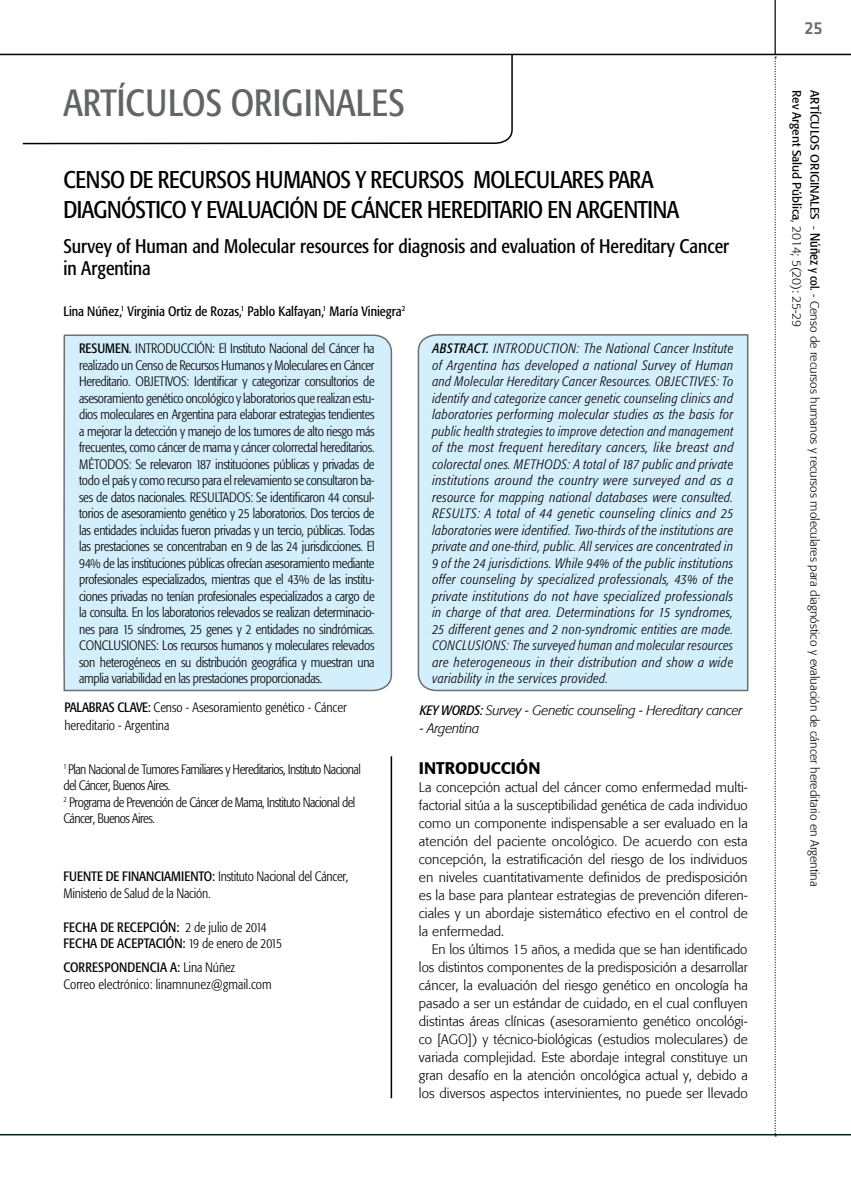
<style>
.page{position:relative;width:851px;height:1191px;background:#fff}
.page>*{position:absolute;margin:0;border:0;box-sizing:border-box;transform-origin:0 0}
.t1{font:condensed 37.5px "Formata";color:#636466}
.t2{font:condensed 24px/30px "Formata";letter-spacing:-.025em;color:#000}
.t3{font:condensed 19.5px/22.5px "Formata";color:#000}
.t4{font:500 18px "Klavika";color:#6d6e71}
.t5{font:500 16.5px "Formata";color:#000}
.t6{font:300 condensed 13.5px/16.5px "Formata";letter-spacing:-.02em;color:#000}
.t7{font:italic 300 condensed 13.5px/16.5px "Formata";letter-spacing:.03em;color:#000;text-align:justify}
.t8{font:300 13.5px/18px "Formata";color:#000;text-align:justify}
.t9{font:condensed 13.5px/16.5px "Formata";color:#000}
.t10{font:300 condensed 13.5px/16.5px "Formata";color:#000}
.t11{font:italic 300 13.5px "Formata";letter-spacing:-.02em;color:#000}
.t12{font:300 12px/18px "Formata";color:#000}
.s1{font-weight:400}
.s2{font-weight:300}
.s3{font-weight:400;font-stretch:condensed}
.s4{font-weight:400;font-stretch:condensed;font-size:13.5px}
</style>
<div class="page">
<hr style="left:0;top:54px;width:850px;height:1px;background:#000">
<hr style="left:0;top:1134px;width:850px;height:1px;background:#061f20">
<hr style="left:774px;top:0;width:1px;height:54px;background:#000">
<svg style="left:774px;top:57px;width:2px;height:1079px"></svg>
<div style="left:63px;top:334px;width:330px;height:358px;background:#d4effc"></div>
<div style="left:417px;top:334px;width:332px;height:358px;background:#d4effc"></div>
<svg style="left:21px;top:53px;width:492px;height:92px"></svg>
<hr style="left:390px;top:756px;width:2px;height:342px;background:#000">
<h1 class="t1" style="left:63px;top:81px;width:186px">ARTíCULos originales</h1>
<h2 class="t2" style="left:63px;top:164px;width:617px">CENSO DE RECURSOS HUMANOS Y RECURSOS MOLECULARES PARA<br>DIAGNÓSTICO Y EVALUACIÓN DE CÁNCER HEREDITARIO EN ARGENTINA</h2>
<h3 class="t3" style="left:63px;top:235px;width:667px">Survey of Human and Molecular resources for diagnosis and evaluation of Hereditary Cancer in Argentina</h3>
<p class="t9" style="left:63px;top:303px;width:343px">Lina Núñez,<sup>1</sup> Virginia Ortiz de Rozas,<sup>1</sup> Pablo Kalfayan,<sup>1</sup> María Viniegra<sup>2</sup></p>
<p class="t6" style="left:79px;top:340px;width:297px;text-align:justify"><span class="s1">RESUMEN.</span> INTRODUCCIÓN: El Instituto Nacional del Cáncer ha realizado un Censo de Recursos Humanos y Moleculares en Cáncer Hereditario. OBJETIVOS: Identificar y categorizar consultorios de asesoramiento genético oncológico y laboratorios que realizan estu&shy;dios moleculares en Argentina para elaborar estrategias tendientes a mejorar la detección y manejo de los tumores de alto riesgo más frecuentes, como cáncer de mama y cáncer colorrectal hereditarios.<br>MÉTODOS: Se relevaron 187 instituciones públicas y privadas de todo el país y como recurso para el relevamiento se consultaron ba&shy;ses de datos nacionales. RESULTADOS: Se identificaron 44 consul&shy;torios de asesoramiento genético y 25 laboratorios. Dos tercios de las entidades incluidas fueron privadas y un tercio, públicas. Todas las prestaciones se concentraban en 9 de las 24 jurisdicciones. El 94% de las instituciones públicas ofrecían asesoramiento mediante profesionales especializados, mientras que el 43% de las institu&shy;ciones privadas no tenían profesionales especializados a cargo de la consulta. En los laboratorios relevados se realizan determinacio&shy;nes para 15 síndromes, 25 genes y 2 entidades no sindrómicas.<br>CONCLUSIONES: Los recursos humanos y moleculares relevados son heterogéneos en su distribución geográfica y muestran una amplia variabilidad en las prestaciones proporcionadas.</p>
<p class="t10" style="left:64px;top:698px;width:284px;line-height:18px;text-indent:83px"><span class="s1">:</span> Censo - Asesoramiento genético - Cáncer hereditario - Argentina</p>
<p class="t9" style="left:64px;top:699px;width:60px">Palabras clave</p>
<p class="t6" style="left:63px;top:761px;width:299px"><sup>1</sup> Plan Nacional de Tumores Familiares y Hereditarios, Instituto Nacional del Cáncer, Buenos Aires.<br><sup>2</sup> Programa de Prevención de Cáncer de Mama, Instituto Nacional del Cáncer, Buenos Aires.</p>
<p class="t6" style="left:63px;top:867px;width:286px;line-height:17.1px"><span class="s1">FUENTE DE FINANCIAMIENTO:</span> Instituto Nacional del Cáncer,<br>Ministerio de Salud de la Nación.</p>
<p class="t9" style="left:63px;top:918px;width:220px">FECHA DE RECEPCIÓN: <span class="s2">2 de julio de 2014<br></span>FECHA DE ACEPTACIÓN: <span class="s2">19 de enero de 2015</span></p>
<p class="t10" style="left:63px;top:959px;width:210px"><span class="s1">CORRESPONDENCIA A:</span> Lina Núñez<br>Correo electrónico: linamnunez@gmail.com</p>
<p class="t7" style="left:432px;top:340px;width:303px"><span class="s1">ABSTRACT.</span> INTRODUCTION: The National Cancer Institute of Argentina has developed a national Survey of Human and Molecular Hereditary Cancer Resources. OBJECTIVES: To identify and categorize cancer genetic counseling clinics and laboratories performing molecular studies as the basis for public health strategies to improve detection and management of the most frequent hereditary cancers, like breast and colorectal ones. METHODS: A total of 187 public and private institutions around the country were surveyed and as a resource for mapping national databases were consulted.<br>RESULTS: A total of 44 genetic counseling clinics and 25 laboratories were identified. Two-thirds of the institutions are private and one-third, public. All services are concentrated in 9 of the 24 jurisdictions. While 94% of the public institutions offer counseling by specialized professionals, 43% of the private institutions do not have specialized professionals in charge of that area. Determinations for 15 syndromes, 25 different genes and 2 non-syndromic entities are made.<br>CONCLUSIONS: The surveyed human and molecular resources are heterogeneous in their distribution and show a wide variability in the services provided.</p>
<p class="t11" style="left:419px;top:702px;width:324px"><span class="s3">KEY WORDS:</span> Survey - Genetic counseling - Hereditary cancer</p>
<p class="t11" style="left:419px;top:720px;width:61px">- Argentina</p>
<p class="t5" style="left:419px;top:758px;width:123px">INTRODUCCIÓN</p>
<p class="t8" style="left:419px;top:778px;width:330px">La concepción actual del cáncer como enfermedad multi&shy;factorial sitúa a la susceptibilidad genética de cada individuo como un componente indispensable a ser evaluado en la atención del paciente oncológico. De acuerdo con esta concepción, la estratificación del riesgo de los individuos en niveles cuantitativamente definidos de predisposición es la base para plantear estrategias de prevención diferen&shy;ciales y un abordaje sistemático efectivo en el control de la enfermedad.</p>
<p class="t8" style="left:419px;top:940px;width:330px;text-indent:13px">En los últimos 15 años, a medida que se han identificado los distintos componentes de la predisposición a desarrollar cáncer, la evaluación del riesgo genético en oncología ha pasado a ser un estándar de cuidado, en el cual confluyen distintas áreas clínicas (asesoramiento genético oncológi&shy;co [AGO]) y técnico-biológicas (estudios moleculares) de variada complejidad. Este abordaje integral constituye un gran desafío en la atención oncológica actual y, debido a los diversos aspectos intervinientes, no puede ser llevado</p>
<h3 class="t4" style="left:804px;top:19px;width:20px">25</h3>
<p class="t12" style="left:823px;top:90px;width:798px;rotate:90deg"><span class="s1">artÍculos originales</span> - <span class="s4">Núñez</span> <span class="s3">y col.</span> - Censo de recursos humanos y recursos moleculares para diagnóstico y evaluación de cáncer hereditario en Argentina<br><span class="s1">Rev Argent Salud Pública</span>, 2014; 5(20): 25-29</p>
</div>
